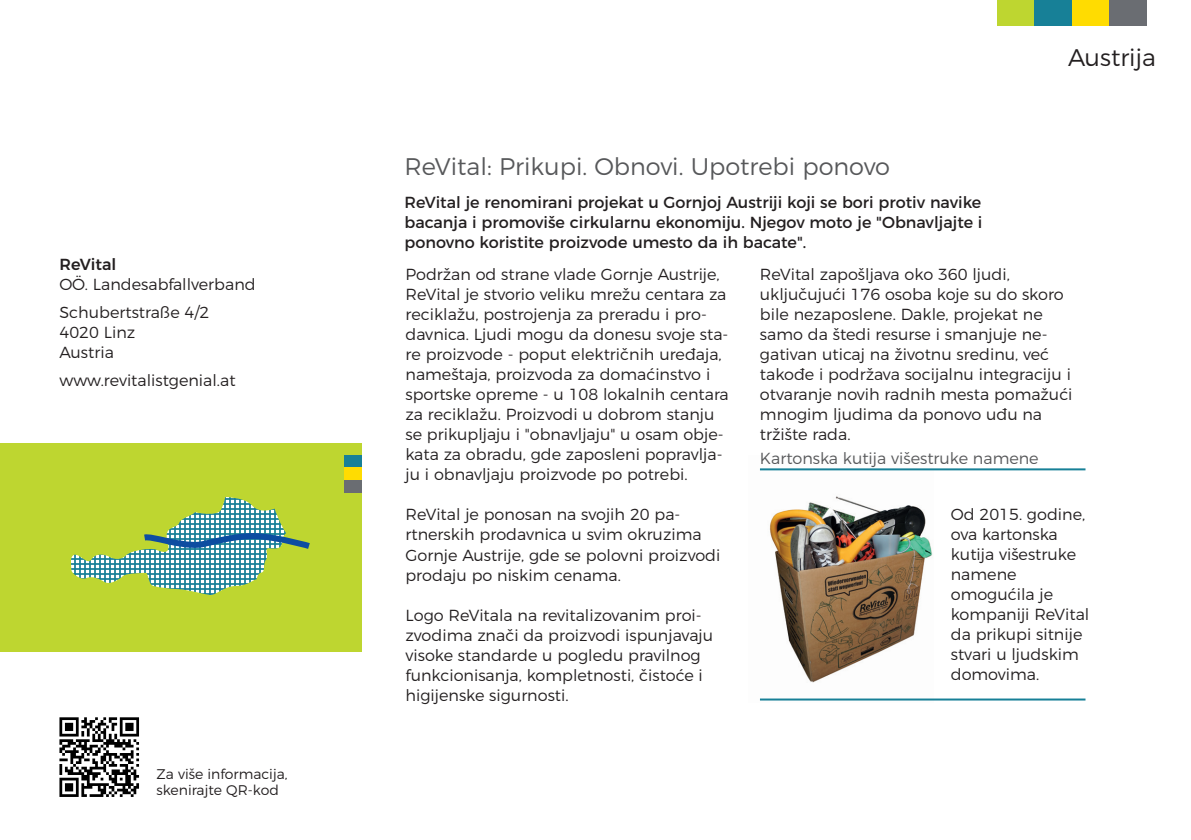
<style>
.page{position:relative;width:1191px;height:840px;background:#fff}
.page>*{position:absolute;margin:0;border:0;box-sizing:border-box;transform-origin:0 0}
.t1{font:300 24px "Montserrat";color:#57585a}
.t2{font:300 24px "Montserrat";color:#231f20}
.t3{font:300 16px/20px "Montserrat";color:#231f20}
.t4{font:16px/20px "Montserrat";color:#231f20;text-align:justify}
.t5{font:300 16px "Montserrat";color:#57585a}
.t6{font:500 16px "Montserrat";color:#231f20}
.t7{font:300 14px/16px "Montserrat";color:#231f20}
</style>
<div class="page">
<div style="left:0;top:442px;width:361px;height:209px;background:#bed630"></div>
<div style="left:344px;top:455px;width:17px;height:12px;background:#178097"></div>
<div style="left:344px;top:467px;width:17px;height:13px;background:#ffdc01"></div>
<div style="left:344px;top:480px;width:17px;height:12px;background:#6a6d72"></div>
<svg style="left:71px;top:497px;width:239px;height:97px"></svg>
<svg style="left:59px;top:717px;width:80px;height:79px"></svg>
<div style="left:997px;top:0;width:37px;height:26px;background:#bed630"></div>
<div style="left:1034px;top:0;width:37px;height:26px;background:#178097"></div>
<div style="left:1071px;top:0;width:38px;height:26px;background:#ffdc01"></div>
<div style="left:1109px;top:0;width:37px;height:26px;background:#6a6d72"></div>
<img style="left:760px;top:470px;width:173px;height:231px">
<hr style="left:760px;top:468px;width:325px;height:2px;background:#178097">
<hr style="left:760px;top:698px;width:325px;height:2px;background:#178097">
<p class="t6" style="left:60px;top:251px;width:58px">ReVital</p>
<p class="t3" style="left:60px;top:273px;width:198px">OÖ. Landesabfallverband</p>
<p class="t3" style="left:60px;top:301px;width:151px">Schubertstraße 4/2</p>
<p class="t3" style="left:60px;top:321px;width:77px">4020 Linz</p>
<p class="t3" style="left:60px;top:341px;width:56px">Austria</p>
<p class="t3" style="left:60px;top:369px;width:177px">www.revitalistgenial.at</p>
<p class="t7" style="left:156px;top:764px;width:133px">Za više informacija, skenirajte QR-kod</p>
<p class="t1" style="left:404px;top:148px;width:487px">ReVital: Prikupi. Obnovi. Upotrebi ponovo</p>
<p class="t4" style="left:404px;top:190px;width:579px">ReVital je renomirani projekat u Gornjoj Austriji koji se bori protiv navike bacanja i promoviše cirkularnu ekonomiju. Njegov moto je "Obnavljajte i ponovno koristite proizvode umesto da ih bacate".</p>
<p class="t2" style="left:1068px;top:38px;width:89px">Austrija</p>
<p class="t3" style="left:405px;top:263px;width:325px">Podržan od strane vlade Gornje Austrije, ReVital je stvorio veliku mrežu centara za reciklažu, postrojenja za preradu i pro&shy;davnica. Ljudi mogu da donesu svoje sta&shy;re proizvode - poput električnih uređaja, nameštaja, proizvoda za domaćinstvo i sportske opreme - u 108 lokalnih centara za reciklažu. Proizvodi u dobrom stanju se prikupljaju i "obnavljaju" u osam obje&shy;kata za obradu, gde zaposleni popravlja&shy;ju i obnavljaju proizvode po potrebi.</p>
<p class="t3" style="left:405px;top:503px;width:316px">ReVital je ponosan na svojih 20 pa&shy;rtnerskih prodavnica u svim okruzima Gornje Austrije, gde se polovni proizvodi prodaju po niskim cenama.</p>
<p class="t3" style="left:405px;top:603px;width:309px">Logo ReVitala na revitalizovanim proi&shy;zvodima znači da proizvodi ispunjavaju visoke standarde u pogledu pravilnog funkcionisanja, kompletnosti, čistoće i higijenske sigurnosti.</p>
<p class="t3" style="left:760px;top:263px;width:314px">ReVital zapošljava oko 360 ljudi, uključujući 176 osoba koje su do skoro bile nezaposlene. Dakle, projekat ne samo da štedi resurse i smanjuje ne&shy;gativan uticaj na životnu sredinu, već takođe i podržava socijalnu integraciju i otvaranje novih radnih mesta pomažući mnogim ljudima da ponovo uđu na tržište rada.</p>
<p class="t5" style="left:760px;top:445px;width:280px">Kartonska kutija višestruke namene</p>
<p class="t3" style="left:950px;top:502px;width:140px">Od 2015. godine, ova kartonska kutija višestruke namene omogućila je kompaniji ReVital da prikupi sitnije stvari u ljudskim domovima.</p>
</div>
